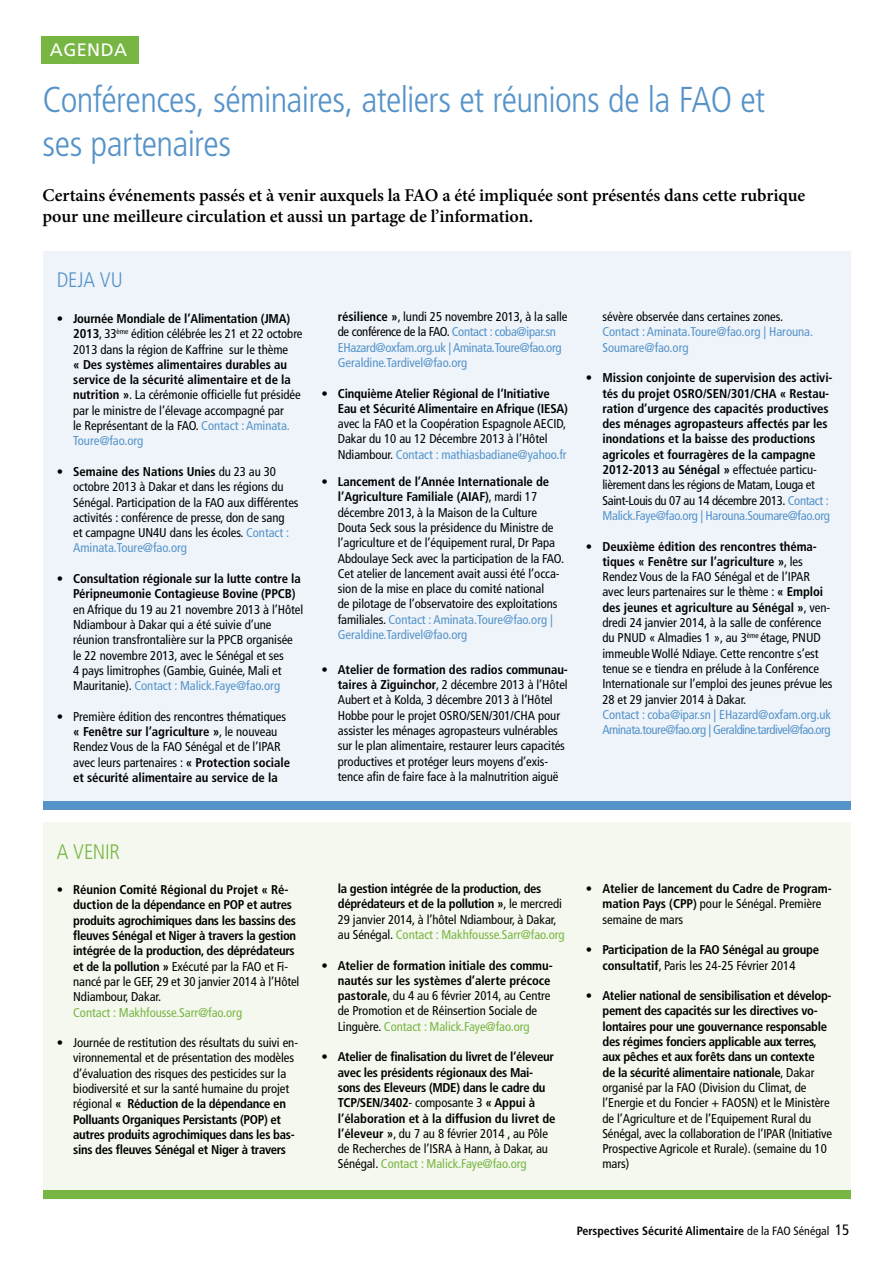
<style>
.page{position:relative;width:893px;height:1263px;background:#fff}
.page>*{position:absolute;margin:0;border:0;box-sizing:border-box;transform-origin:0 0}
.t1{font:300 condensed 36px/43.2px "Frutiger LT Std";letter-spacing:-.02em;color:#5693c9}
.t2{font:300 condensed 21px "Frutiger LT Std";letter-spacing:-.005em;color:#5693c9}
.t3{font:300 condensed 21px "Frutiger LT Std";letter-spacing:-.01em;color:#78b643}
.t4{font:600 18px/21.6px "Minion Pro";letter-spacing:-.005em;color:#000}
.t5{font:18px "Frutiger LT Std";color:#fff}
.t6{font:condensed 12.75px/15.3px "Frutiger LT Std";letter-spacing:-.005em;color:#000}
.t7{font:700 condensed 12.75px/15.3px "Frutiger LT Std";letter-spacing:-.025em;color:#000}
.t8{font:700 condensed 12.75px/15.3px "Frutiger LT Std";letter-spacing:-.005em;color:#000}
.t9{font:condensed 12.75px/15.3px "Frutiger LT Std";letter-spacing:-.01em;color:#5693c9}
.t10{font:condensed 12.75px/15.3px "Frutiger LT Std";letter-spacing:-.04em;color:#5693c9}
.t11{font:condensed 12.75px "Frutiger LT Std";letter-spacing:-.005em;color:#78b643}
.t12{font:700 condensed 12px "Frutiger LT Std";color:#000}
.s1{font-weight:700}
.s2{color:#5693c9}
.s3{font-weight:400}
.s4{font-weight:700;color:#000}
.s5{color:#000}
.s6{font-weight:400;color:#5693c9}
.s7{font-weight:400;color:#78b643}
.s8{font-weight:400;font-size:15px}
</style>
<div class="page">
<div style="left:43px;top:251px;width:808px;height:554px;background:#eef4fa"></div>
<div style="left:43px;top:801px;width:808px;height:9px;background:#5693c9"></div>
<div style="left:43px;top:822px;width:807px;height:377px;background:#f4f8ee"></div>
<div style="left:41px;top:36px;width:98px;height:28px;background:#78b643"></div>
<div style="left:43px;top:1191px;width:807px;height:8px;background:#78b643"></div>
<h3 class="t5" style="left:50px;top:40px;width:14px">AGEN</h3>
<h3 class="t5" style="left:101px;top:40px;width:28px">DA</h3>
<h1 class="t1" style="left:43px;top:79px;width:724px">Conférences, séminaires, ateliers et réunions de la FAO et ses partenaires</h1>
<h3 class="t4" style="left:43px;top:184px;width:764px">Certains événements passés et à venir auxquels la FAO a été impliquée sont présentés dans cette rubrique pour une meilleure circulation et aussi un partage de l’information.</h3>
<h2 class="t2" style="left:57px;top:267px;width:68px">DEJA VU</h2>
<p class="t6" style="left:73px;top:311px;width:231px;text-indent:-16px">• <span class="s1">Journée Mondiale de l’Alimentation (JMA)<br>2013</span>, 33<sup>ème</sup> édition célébrée les 21 et 22 octobre<br>2013 dans la région de Kaffrine sur le thème</p>
<p class="t6" style="left:73px;top:357px;width:229px"><span class="s1">« Des systèmes alimentaires durables au service de la sécurité alimentaire et de la nutrition »</span>. La cérémonie officielle fut présidée par le ministre de l’élevage accompagné par<br>le Représentant de la FAO. <span class="s2">Contact : Aminata.<br>Toure@fao.org</span></p>
<p class="t6" style="left:73px;top:464px;width:227px;text-indent:-16px">• <span class="s1">Semaine des Nations Unies</span> du 23 au 30 octobre 2013 à Dakar et dans les régions du Sénégal. Participation de la FAO aux différentes activités : conférence de presse, don de sang<br>et campagne UN4U dans les écoles. <span class="s2">Contact :<br>Aminata.Toure@fao.org</span></p>
<p class="t7" style="left:73px;top:571px;width:229px;text-indent:-16px"><span class="s3">•</span> Consultation régionale sur la lutte contre la<br>Péripneumonie Contagieuse Bovine (PPCB)</p>
<p class="t6" style="left:73px;top:602px;width:232px">en Afrique du 19 au 21 novembre 2013 à l’Hôtel Ndiambour à Dakar qui a été suivie d’une réunion transfrontalière sur la PPCB organisée le 22 novembre 2013, avec le Sénégal et ses<br>4 pays limitrophes (Gambie, Guinée, Mali et Mauritanie). <span class="s2">Contact : Malick.Faye@fao.org</span></p>
<p class="t6" style="left:73px;top:709px;width:218px;text-indent:-16px">• Première édition des rencontres thématiques <span class="s1">« Fenêtre sur l’agriculture »</span>, le nouveau Rendez Vous de la FAO Sénégal et de l’IPAR avec leurs partenaires : <span class="s1">« Protection sociale et sécurité alimentaire au service de la</span></p>
<p class="t9" style="left:338px;top:309px;width:231px"><span class="s4">résilience »</span><span class="s5">, lundi 25 novembre 2013, à la salle de conférence de la FAO.</span> Contact : coba@ipar.sn EHazard@oxfam.org.uk | Aminata.Toure@fao.org Geraldine.Tardivel@fao.org</p>
<p class="t7" style="left:338px;top:385px;width:232px;text-indent:-16px"><span class="s3">•</span> Cinquième Atelier Régional de l‘Initiative<br>Eau et Sécurité Alimentaire en Afrique (IESA)</p>
<p class="t6" style="left:338px;top:416px;width:230px">avec la FAO et la Coopération Espagnole AECID,<br>Dakar du 10 au 12 Décembre 2013 à l’Hôtel<br>Ndiambour. <span class="s2">Contact : mathiasbadiane@yahoo.fr</span></p>
<p class="t6" style="left:338px;top:474px;width:228px;text-indent:-16px">• <span class="s1">Lancement de l’Année Internationale de l’Agriculture Familiale (AIAF)</span>, mardi 17 décembre 2013, à la Maison de la Culture Douta Seck sous la présidence du Ministre de l’agriculture et de l’équipement rural, Dr Papa Abdoulaye Seck avec la participation de la FAO.<br>Cet atelier de lancement avait aussi été l’occa&shy;sion de la mise en place du comité national<br>de pilotage de l’observatoire des exploitations familiales. <span class="s2">Contact : Aminata.Toure@fao.org | Geraldine.Tardivel@fao.org</span></p>
<p class="t6" style="left:338px;top:662px;width:232px;text-indent:-16px">• <span class="s1">Atelier de formation des radios communau&shy;taires à Ziguinchor</span>, 2 décembre 2013 à l’Hôtel Aubert et à Kolda, 3 décembre 2013 à l’Hôtel Hobbe pour le projet OSRO/SEN/301/CHA pour assister les ménages agropasteurs vulnérables sur le plan alimentaire, restaurer leurs capacités productives et protéger leurs moyens d’exis&shy;tence afin de faire face à la malnutrition aiguë</p>
<p class="t6" style="left:602px;top:309px;width:182px">sévère observée dans certaines zones.</p>
<p class="t9" style="left:602px;top:324px;width:212px">Contact : Aminata.Toure@fao.org | Harouna.<br>Soumare@fao.org</p>
<p class="t8" style="left:602px;top:370px;width:232px;text-indent:-16px"><span class="s3">•</span> Mission conjointe de supervision des activi&shy;tés du projet OSRO/SEN/301/CHA « Restau&shy;ration d’urgence des capacités productives des ménages agropasteurs affectés par les inondations et la baisse des productions agricoles et fourragères de la campagne 2012-2013 au Sénégal » <span class="s3">effectuée particu&shy;lièrement dans les régions de Matam, Louga et Saint-Louis du 07 au 14 décembre 2013.</span> <span class="s6">Contact :<br>Malick.Faye@fao.org | Harouna.Soumare@fao.org</span></p>
<p class="t6" style="left:602px;top:539px;width:232px;text-indent:-16px"><span class="s1">• Deuxième édition des rencontres théma&shy;tiques « Fenêtre sur l’agriculture »</span>, les Rendez Vous de la FAO Sénégal et de l’IPAR avec leurs partenaires sur le thème : <span class="s1">« Emploi des jeunes et agriculture au Sénégal »</span>, ven&shy;dredi 24 janvier 2014, à la salle de conférence du PNUD « Almadies 1 », au 3<sup>ème</sup> étage, PNUD immeuble Wollé Ndiaye. Cette rencontre s’est tenue se e tiendra en prélude à la Conférence Internationale sur l’emploi des jeunes prévue les 28 et 29 janvier 2014 à Dakar.</p>
<p class="t10" style="left:602px;top:707px;width:230px">Contact : coba@ipar.sn | EHazard@oxfam.org.uk<br>Aminata.toure@fao.org | Geraldine.tardivel@fao.org</p>
<h2 class="t3" style="left:57px;top:840px;width:65px">A VENIR</h2>
<p class="t7" style="left:73px;top:882px;width:228px;text-indent:-16px"><span class="s3">•</span> Réunion Comité Régional du Projet « Ré&shy;duction de la dépendance en POP et autres produits agrochimiques dans les bassins des fleuves Sénégal et Niger à travers la gestion intégrée de la production, des déprédateurs et de la pollution » <span class="s3">Exécuté par la FAO et Fi&shy;nancé par le GEF, 29 et 30 janvier 2014 à l’Hôtel Ndiambour, Dakar.</span></p>
<p class="t11" style="left:73px;top:1005px;width:170px">Contact : Makhfousse.Sarr@fao.org</p>
<p class="t6" style="left:73px;top:1035px;width:226px;text-indent:-16px">• Journée de restitution des résultats du suivi en&shy;vironnemental et de présentation des modèles d’évaluation des risques des pesticides sur la biodiversité et sur la santé humaine du projet régional <span class="s1">« Réduction de la dépendance en Polluants Organiques Persistants (POP) et autres produits agrochimiques dans les bas&shy;sins des fleuves Sénégal et Niger à travers</span></p>
<p class="t7" style="left:338px;top:881px;width:228px">la gestion intégrée de la production, des déprédateurs et de la pollution »<span class="s3">, le mercredi 29 janvier 2014, à l’hôtel Ndiambour, à Dakar, au Sénégal.</span> <span class="s7">Contact : Makhfousse.Sarr@fao.org</span></p>
<p class="t8" style="left:338px;top:957px;width:216px;text-indent:-16px"><span class="s3">•</span> Atelier de formation initiale des commu&shy;nautés sur les systèmes d’alerte précoce pastorale<span class="s3">, du 4 au 6 février 2014, au Centre de Promotion et de Réinsertion Sociale de Linguère.</span> <span class="s7">Contact : Malick.Faye@fao.org</span></p>
<p class="t7" style="left:338px;top:1049px;width:217px;text-indent:-16px"><span class="s3">•</span> Atelier de finalisation du livret de l‘éleveur avec les présidents régionaux des Mai&shy;sons des Eleveurs (MDE</p>
<p class="t8" style="left:338px;top:1080px;width:219px;text-indent:118px">) dans le cadre du TCP/SEN/3402<span class="s3">- composante 3</span> « Appui à l’élaboration et à la diffusion du livret de l’éleveur »<span class="s3">, du 7 au 8 février 2014 , au Pôle de Recherches de l’ISRA à Hann, à Dakar, au Sénégal.</span> <span class="s7">Contact : Malick.Faye@fao.org</span></p>
<p class="t7" style="left:602px;top:881px;width:231px;text-indent:-16px"><span class="s3">•</span> Atelier de lancement du Cadre de Program&shy;mation Pays (CPP) <span class="s3">pour le Sénégal. Première semaine de mars</span></p>
<p class="t7" style="left:586px;top:942px;width:235px;text-align:center"><span class="s3">•</span> Participation de la FAO Sénégal au groupe consultatif<span class="s3">, Paris les 24-25 Février 2014</span></p>
<p class="t7" style="left:602px;top:988px;width:231px;text-indent:-16px"><span class="s3">•</span> Atelier national de sensibilisation et dévelop&shy;pement des capacités sur les directives vo&shy;lontaires pour une gouvernance responsable des régimes fonciers applicable aux terres, aux pêches et aux forêts dans un contexte<br>de la sécurité alimentaire nationale<span class="s3">, Dakar organisé par la FAO (Division du Climat, de l’Energie et du Foncier + FAOSN) et le Ministère de l’Agriculture et de l’Equipement Rural du Sénégal, avec la collaboration de l’IPAR (Initiative Prospective Agricole et Rurale). (semaine du 10 mars)</span></p>
<p class="t12" style="left:577px;top:1223px;width:274px">Perspectives Sécurité Alimentaire <span class="s3">de la FAO Sénégal</span> <span class="s8">15</span></p>
</div>
